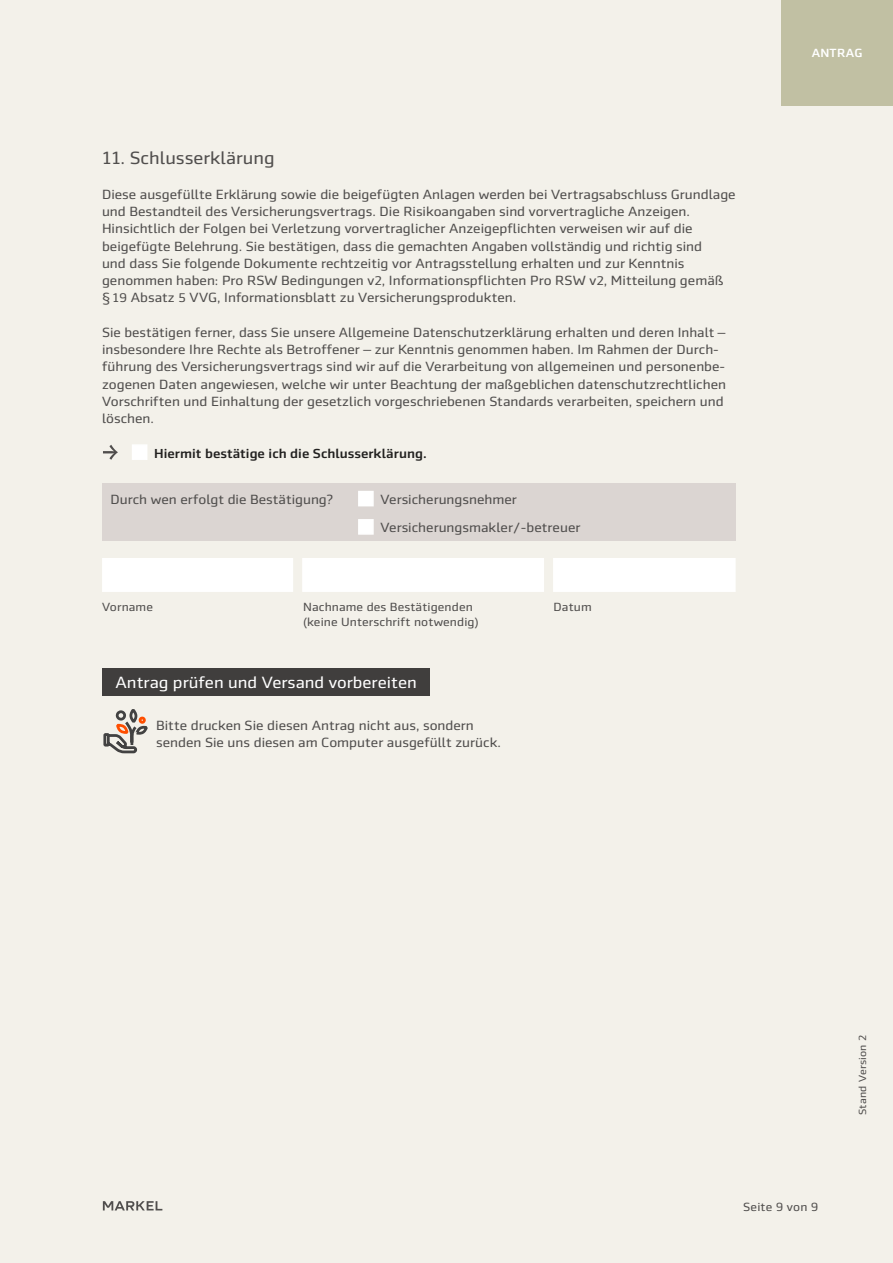
<style>
.page{position:relative;width:893px;height:1263px;background:#f3f1ea}
.page>*{position:absolute;margin:0;border:0;box-sizing:border-box;transform-origin:0 0}
.t1{font:18px "Markel Sans";color:#504e4d}
.t2{font:16.5px "Markel Sans";color:#fff}
.t3{font:13.5px/17.2px "Markel Sans";color:#504e4d}
.t4{font:500 13.2px "Markel Sans";color:#222120}
.t5{font:12px "Markel Sans";letter-spacing:.01em;color:#504e4d}
.t6{font:500 12px "Markel Sans";letter-spacing:.02em;color:#fff}
.t7{font:10.5px "Markel Sans";letter-spacing:.02em;color:#504e4d}
.s1{font-size:12.75px}
</style>
<div class="page">
<svg style="left:103px;top:1201px;width:59px;height:9px"></svg>
<div style="left:781px;top:0;width:112px;height:105px;background:#c1c0a3"></div>
<div style="left:132px;top:444px;width:15px;height:16px;background:#fff"></div>
<div style="left:102px;top:483px;width:634px;height:58px;background:#dbd5d2"></div>
<div style="left:358px;top:491px;width:16px;height:15px;background:#fff"></div>
<div style="left:358px;top:519px;width:16px;height:16px;background:#fff;border:2px solid #fff"></div>
<div style="left:102px;top:558px;width:634px;height:34px;background:#fff"></div>
<div style="left:293px;top:558px;width:9px;height:34px;background:#f3f1ea"></div>
<div style="left:544px;top:558px;width:9px;height:34px;background:#f3f1ea"></div>
<svg style="left:103px;top:445px;width:15px;height:15px"></svg>
<svg style="left:103px;top:709px;width:45px;height:45px"></svg>
<div style="left:102px;top:668px;width:327px;height:28px;background:#403e3d"></div>
<h1 class="t1" style="left:102px;top:148px;width:174px">11. Schlusserklärung</h1>
<p class="t3" style="left:102px;top:186px;width:635px">Diese ausgefüllte Erklärung sowie die beigefügten Anlagen werden bei Vertragsabschluss Grundlage und Bestandteil des Versicherungsvertrags. Die Risikoangaben sind vorvertragliche Anzeigen.<br>Hinsichtlich der Folgen bei Verletzung vorvertraglicher Anzeigepflichten verweisen wir auf die beigefügte Belehrung. Sie bestätigen, dass die gemachten Angaben vollständig und richtig sind<br>und dass Sie folgende Dokumente rechtzeitig vor Antragsstellung erhalten und zur Kenntnis genommen haben: Pro RSW Bedingungen v<span class="s1">2</span>, Informationspflichten Pro RSW v<span class="s1">2</span>, Mitteilung gemäß<br>§ <span class="s1">19</span> Absatz <span class="s1">5</span> VVG, Informationsblatt zu Versicherungsprodukten.</p>
<p class="t3" style="left:102px;top:324px;width:626px">Sie bestätigen ferner, dass Sie unsere Allgemeine Datenschutzerklärung erhalten und deren Inhalt – insbesondere Ihre Rechte als Betroffener – zur Kenntnis genommen haben. Im Rahmen der Durch&shy;führung des Versicherungsvertrags sind wir auf die Verarbeitung von allgemeinen und personenbe&shy;zogenen Daten angewiesen, welche wir unter Beachtung der maßgeblichen datenschutzrechtlichen Vorschriften und Einhaltung der gesetzlich vorgeschriebenen Standards verarbeiten, speichern und löschen.</p>
<p class="t4" style="left:154px;top:446px;width:274px">Hiermit bestätige ich die Schlusserklärung.</p>
<p class="t3" style="left:111px;top:491px;width:224px">Durch wen erfolgt die Bestätigung?</p>
<p class="t3" style="left:380px;top:485px;width:201px;line-height:28.2px">Versicherungsnehmer<br>Versicherungsmakler/-betreuer</p>
<p class="t5" style="left:102px;top:601px;width:53px">Vorname</p>
<p class="t5" style="left:303px;top:601px;width:171px">Nachname des Bestätigenden</p>
<p class="t5" style="left:554px;top:601px;width:40px">Datum</p>
<p class="t5" style="left:303px;top:616px;width:177px">(keine Unterschrift notwendig)</p>
<p class="t2" style="left:116px;top:673px;width:303px">Antrag prüfen und Versand vorbereiten</p>
<p class="t3" style="left:156px;top:717px;width:346px">Bitte drucken Sie diesen Antrag nicht aus, sondern senden Sie uns diesen am Computer ausgefüllt zurück.</p>
<p class="t6" style="left:812px;top:46px;width:52px">ANTRAG</p>
<p class="t5" style="left:743px;top:1200px;width:77px">Seite 9 von 9</p>
<p class="t7" style="left:857px;top:1115px;width:82px;rotate:-90deg">Stand Version 2</p>
</div>
